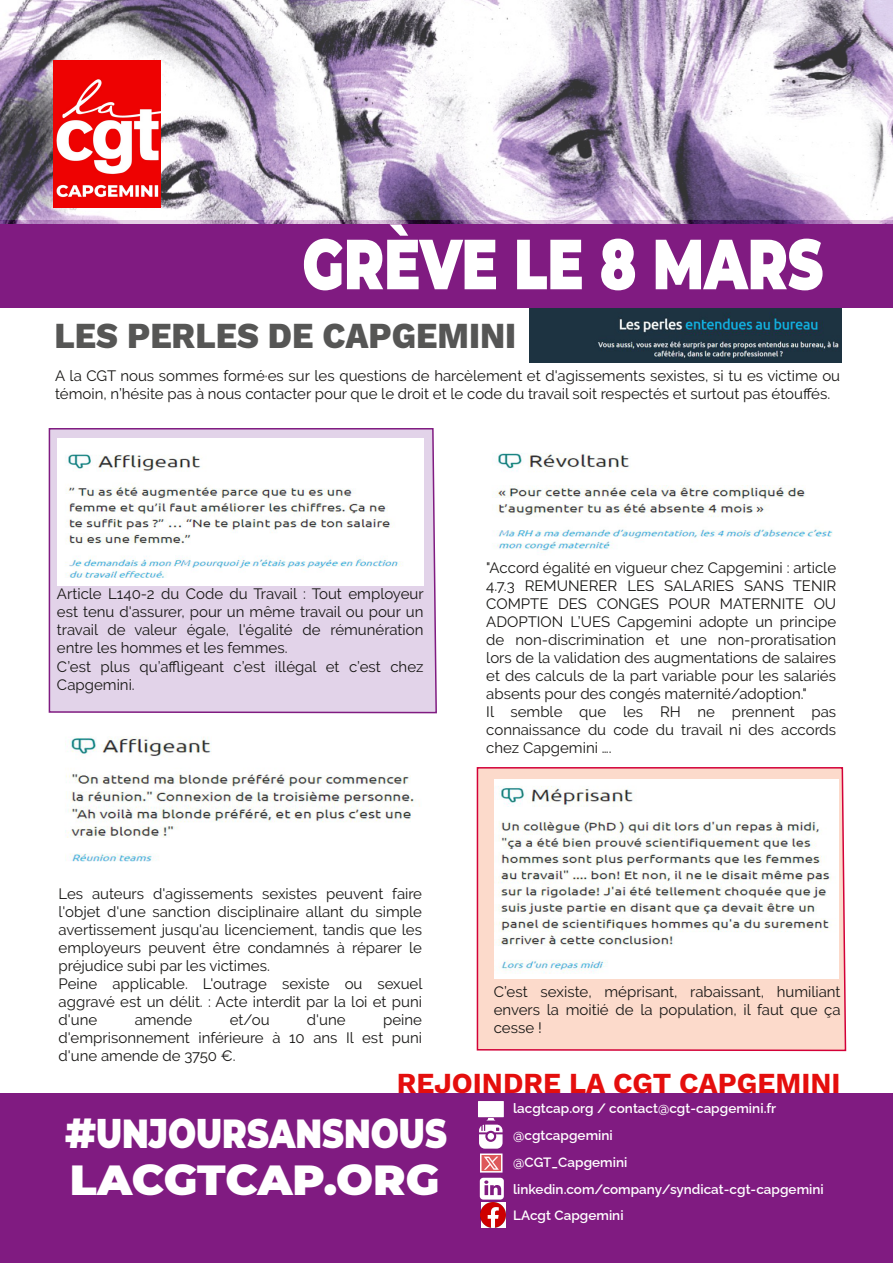
<style>
.page{position:relative;width:893px;height:1263px;background:#fff}
.page>*{position:absolute;margin:0;border:0;box-sizing:border-box;transform-origin:0 0}
.t1{font:900 70.8px "Montserrat";color:#fff;scale:.76 1}
.t2{font:900 42px "Montserrat";color:#fff;scale:1.04 1}
.t3{font:900 40.5px "Montserrat";color:#fff;scale:.82 1}
.t4{font:800 36px "Work Sans";color:#565655;scale:.94 1}
.t5{font:700 28.5px "Work Sans";color:#e40e0d}
.t6{font:15px/18px "Raleway";color:#181715}
.t7{font:600 13.5px/27px "Raleway";color:#fff}
.s1{font-size:42px}
</style>
<div class="page">
<div style="left:0;top:1093px;width:893px;height:170px;background:#801b81"></div>
<svg style="left:480px;top:1178px;width:24px;height:21px"></svg>
<div style="left:478px;top:1101px;width:26px;height:16px;background:#fff"></div>
<svg style="left:479px;top:1118px;width:24px;height:31px"></svg>
<img style="left:483px;top:1156px;width:16px;height:13px">
<div style="left:480px;top:1153px;width:22px;height:19px;border:2px solid #fff"></div>
<img style="left:481px;top:1202px;width:25px;height:25px">
<svg style="left:48px;top:428px;width:389px;height:286px;background:#dfcde6"></svg>
<div style="left:476px;top:767px;width:371px;height:285px;background:#fcdacb"></div>
<img style="left:58px;top:439px;width:365px;height:146px">
<img style="left:494px;top:779px;width:344px;height:200px">
<img style="left:492px;top:453px;width:341px;height:98px">
<img style="left:65px;top:736px;width:355px;height:126px">
<img style="left:530px;top:308px;width:311px;height:54px">
<div style="left:0;top:220px;width:893px;height:88px;background:#801b81"></div>
<img style="left:0;top:0;width:893px;height:224px">
<img style="left:54px;top:61px;width:106px;height:147px">
<h1 class="t1" style="left:302px;top:221px;width:687px">GRÈVE LE 8 MARS</h1>
<h3 class="t4" style="left:54px;top:315px;width:493px">LES PERLES DE CAPGEMINI</h3>
<p class="t6" style="left:55px;top:367px;width:786px">A la CGT nous sommes formé·es sur les questions de harcèlement et d'agissements sexistes, si tu es victime ou témoin, n’hésite pas à nous contacter pour que le droit et le code du travail soit respectés et surtout pas étouffés.</p>
<p class="t6" style="left:57px;top:585px;width:368px">Article L140-2 du Code du Travail : Tout employeur est tenu d'assurer, pour un même travail ou pour un travail de valeur égale, l'égalité de rémunération entre les hommes et les femmes.<br>C’est plus qu’affligeant c’est illégal et c’est chez Capgemini.</p>
<p class="t6" style="left:59px;top:885px;width:365px">Les auteurs d'agissements sexistes peuvent faire l'objet d'une sanction disciplinaire allant du simple avertissement jusqu'au licenciement, tandis que les employeurs peuvent être condamnés à réparer le préjudice subi par les victimes.<br>Peine applicable. L'outrage sexiste ou sexuel aggravé est un délit. : Acte interdit par la loi et puni d'une</p>
<p class="t6" style="left:59px;top:1011px;width:365px;text-align:justify;text-indent:324px">peine d'emprisonnement inférieure à 10 ans Il est puni d'une amende de 3750 €.</p>
<p class="t6" style="left:135px;top:1011px;width:59px">amende</p>
<p class="t6" style="left:230px;top:1011px;width:41px">et/ou</p>
<p class="t6" style="left:307px;top:1011px;width:40px">d'une</p>
<p class="t6" style="left:486px;top:559px;width:351px">"Accord égalité en vigueur chez Capgemini : article 4.7.3 REMUNERER LES SALARIES SANS TENIR COMPTE DES CONGES POUR MATERNITE OU ADOPTION L’UES Capgemini adopte un principe de non-discrimination et une non-proratisation lors de la validation des augmentations de salaires et des calculs de la part variable pour les salariés absents pour des congés maternité/adoption."<br>Il semble que les RH ne prennent pas connaissance du code du travail ni des accords chez Capgemini ….</p>
<p class="t6" style="left:494px;top:983px;width:348px;text-align:justify">C’est sexiste, méprisant, rabaissant, humiliant envers la moitié de la population, il faut que ça cesse !</p>
<h3 class="t5" style="left:397px;top:1066px;width:445px">REJOINDRE LA CGT CAPGEMINI</h3>
<h3 class="t3" style="left:65px;top:1108px;width:467px"><span class="s1">#</span>UNJOURSANSNOUS</h3>
<h2 class="t2" style="left:70px;top:1154px;width:357px">LACGTCAP.ORG</h2>
<p class="t7" style="left:513px;top:1095px;width:312px">lacgtcap.org / contact@cgt-capgemini.fr @cgtcapgemini<br>@CGT_Capgemini linkedin.com/company/syndicat-cgt-capgemini</p>
<p class="t7" style="left:513px;top:1201px;width:112px">LAcgt Capgemini</p>
</div>
